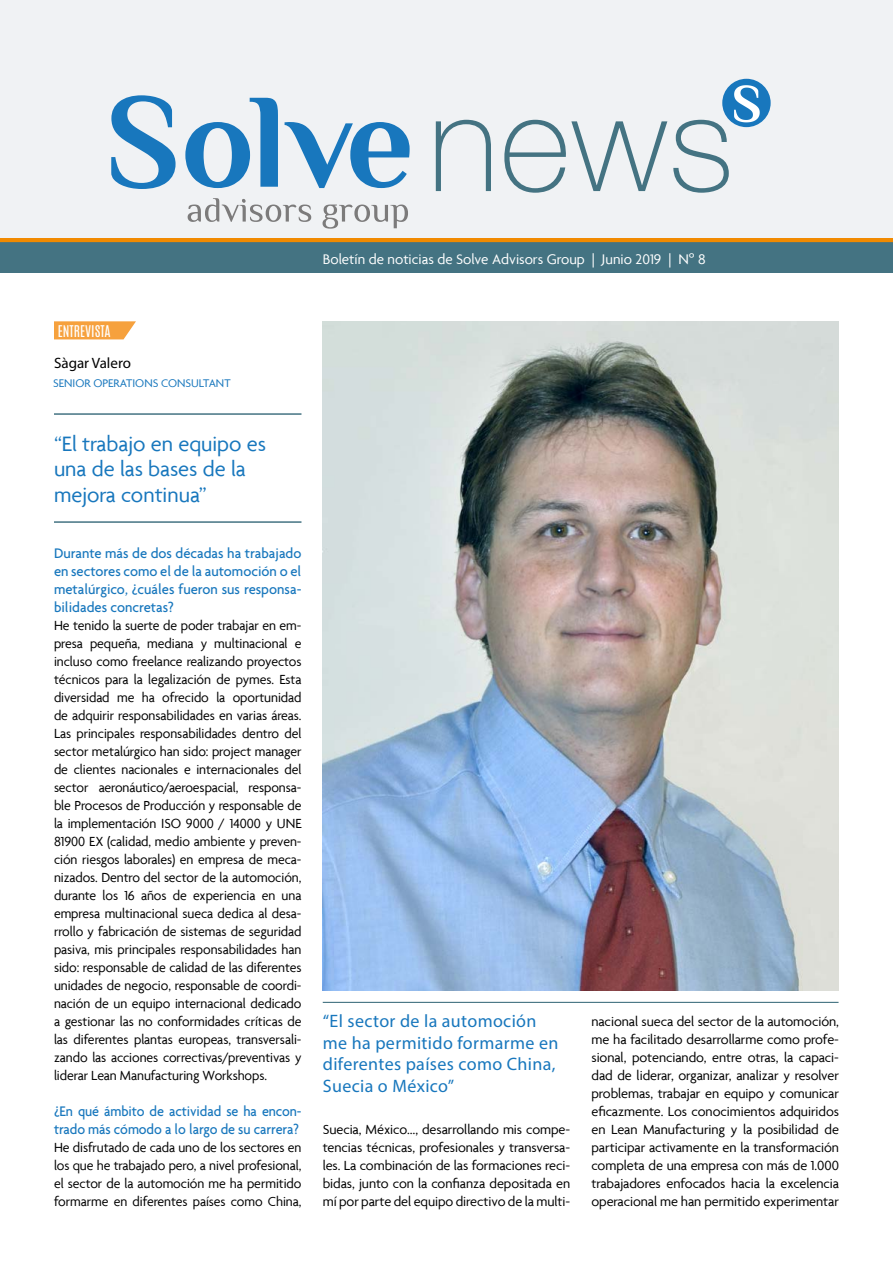
<style>
.page{position:relative;width:893px;height:1263px;background:#fff}
.page>*{position:absolute;margin:0;border:0;box-sizing:border-box;transform-origin:0 0}
.t1{font:22.5px/25.5px "Agenda";color:#1877bd}
.t2{font:18px/21.6px "Myriad Pro";letter-spacing:.02em;color:#1877bd}
.t3{font:500 15px/18px "Agenda";letter-spacing:-.005em;color:#1877bd;text-align:justify}
.t4{font:500 15px/18px "Agenda";letter-spacing:-.005em;color:#1877bd;scale:.94 1}
.t5{font:15px "Agenda";color:#fff}
.t6{font:15px "Myriad Pro";color:#000}
.t7{font:14.25px/18px "Agenda";letter-spacing:-.005em;color:#000;text-align:justify}
.t8{font:13.5px "Antonio";color:#fff}
.t9{font:12px "Agenda";color:#1877bd}
.s1{font-family:"Avenir"}
</style>
<div class="page">
<div style="left:0;top:241px;width:893px;height:32px;background:#447382"></div>
<hr style="left:0;top:238px;width:893px;height:4px;background:#f18a00">
<div style="left:0;top:0;width:893px;height:237px;background:#f0f2f4"></div>
<svg style="left:188px;top:198px;width:123px;height:24px"></svg>
<svg style="left:323px;top:205px;width:85px;height:24px"></svg>
<svg style="left:111px;top:95px;width:65px;height:94px"></svg>
<svg style="left:185px;top:98px;width:93px;height:90px"></svg>
<svg style="left:285px;top:122px;width:125px;height:66px"></svg>
<svg style="left:436px;top:120px;width:55px;height:71px"></svg>
<svg style="left:504px;top:120px;width:163px;height:73px"></svg>
<div style="left:722px;top:79px;width:49px;height:48px;background:#1877bd;border-radius:50%"></div>
<svg style="left:673px;top:85px;width:87px;height:108px"></svg>
<svg style="left:54px;top:321px;width:82px;height:18px"></svg>
<hr style="left:54px;top:413px;width:247px;height:2px;background:#447382">
<hr style="left:54px;top:521px;width:247px;height:2px;background:#447382">
<hr style="left:323px;top:1002px;width:515px;height:1px;background:#447382">
<img style="left:323px;top:321px;width:516px;height:669px">
<p class="t5" style="left:323px;top:250px;width:384px">Boletín de noticias de Solve Advisors Group | Junio 2019 | N<span class="s1">º</span> 8</p>
<p class="t8" style="left:58px;top:321px;width:54px">ENTREVISTA</p>
<p class="t6" style="left:54px;top:354px;width:78px">Sàgar Valero</p>
<p class="t9" style="left:53px;top:376px;width:179px">SENIOR OPERATIONS CONSULTANT</p>
<h1 class="t1" style="left:54px;top:430px;width:214px">“El trabajo en equipo es una de las bases de la mejora continua”</h1>
<p class="t3" style="left:54px;top:544px;width:249px">Durante más de dos décadas ha trabajado en sectores como el de la automoción o el metalúrgico, ¿cuáles fueron sus responsa&shy;bilidades concretas?</p>
<p class="t7" style="left:54px;top:616px;width:249px">He tenido la suerte de poder trabajar en em&shy;presa pequeña, mediana y multinacional e incluso como freelance realizando proyectos técnicos para la legalización de pymes. Esta diversidad me ha ofrecido la oportunidad de adquirir responsabilidades en varias áreas.<br>Las principales responsabilidades dentro del sector metalúrgico han sido: project manager de clientes nacionales e internacionales del sector aeronáutico/aeroespacial, responsa&shy;ble Procesos de Producción y responsable de la implementación ISO 9000 / 14000 y UNE 81900 EX (calidad, medio ambiente y preven&shy;ción riesgos laborales) en empresa de meca&shy;nizados. Dentro del sector de la automoción, durante los 16 años de experiencia en una empresa multinacional sueca dedica al desa&shy;rrollo y fabricación de sistemas de seguridad pasiva, mis principales responsabilidades han sido: responsable de calidad de las diferentes unidades de negocio, responsable de coordi&shy;nación de un equipo internacional dedicado a gestionar las no conformidades críticas de las diferentes plantas europeas, transversali&shy;zando las acciones correctivas/preventivas y liderar Lean Manufacturing Workshops.</p>
<p class="t4" style="left:54px;top:1102px;width:265px">¿En qué ámbito de actividad se ha encon&shy;trado más cómodo a lo largo de su carrera?</p>
<p class="t7" style="left:54px;top:1138px;width:249px">He disfrutado de cada uno de los sectores en los que he trabajado pero, a nivel profesional, el sector de la automoción me ha permitido formarme en diferentes países como China,</p>
<p class="t2" style="left:323px;top:1010px;width:237px">“El sector de la automoción me ha permitido formarme en diferentes países como China,<br>Suecia o México”</p>
<p class="t7" style="left:323px;top:1120px;width:249px">Suecia, México…, desarrollando mis compe&shy;tencias técnicas, profesionales y transversa&shy;les. La combinación de las formaciones reci&shy;bidas, junto con la confianza depositada en mí por parte del equipo directivo de la multi-</p>
<p class="t7" style="left:591px;top:1012px;width:249px">nacional sueca del sector de la automoción, me ha facilitado desarrollarme como profe&shy;sional, potenciando, entre otras, la capaci&shy;dad de liderar, organizar, analizar y resolver problemas, trabajar en equipo y comunicar eficazmente. Los conocimientos adquiridos en Lean Manufacturing y la posibilidad de participar activamente en la transformación completa de una empresa con más de 1.000 trabajadores enfocados hacia la excelencia operacional me han permitido experimentar</p>
</div>
